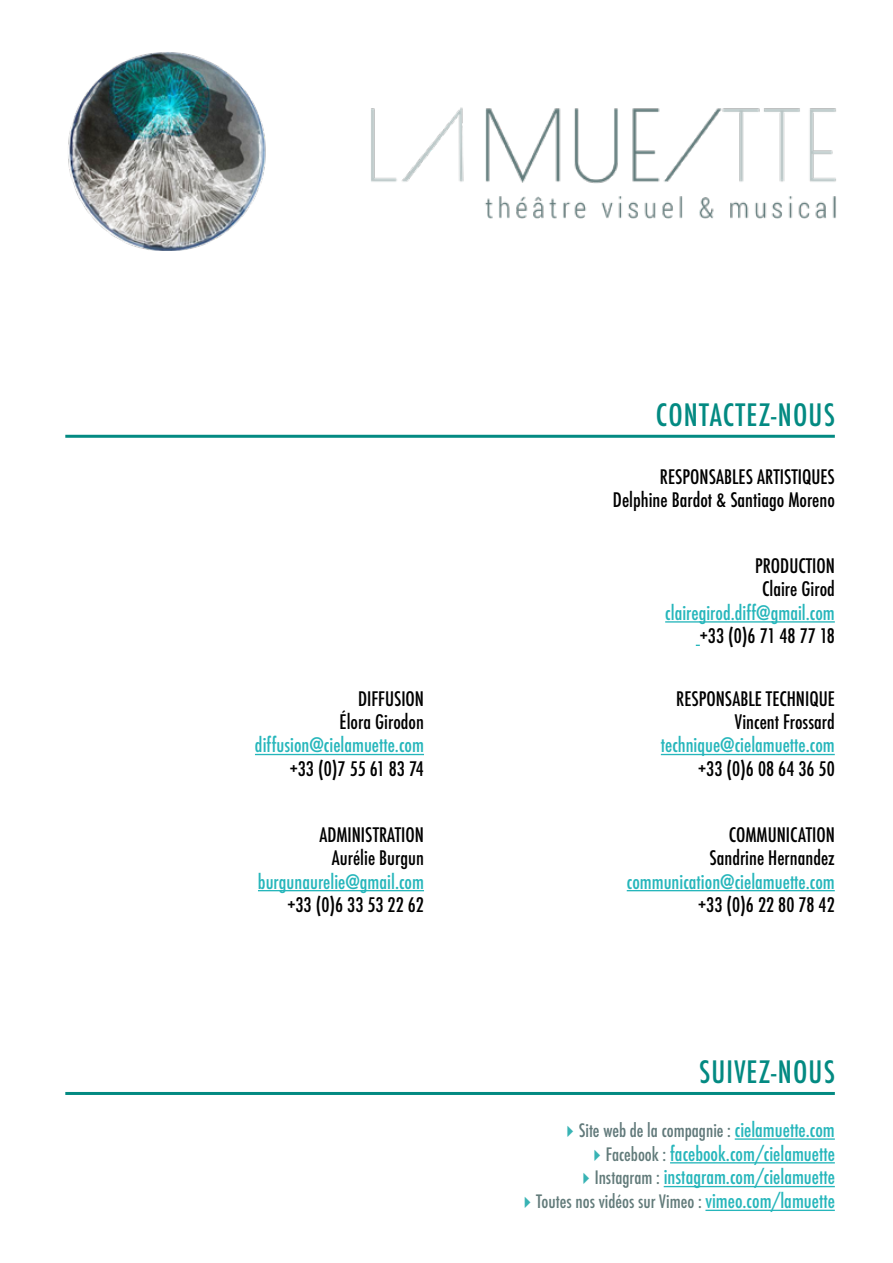
<style>
.page{position:relative;width:893px;height:1263px;background:#fff}
.page>*{position:absolute;margin:0;border:0;box-sizing:border-box;transform-origin:0 0}
.t1{font:500 condensed 30px "Futura";letter-spacing:.04em;color:#038a82}
.t2{font:500 condensed 19.5px/23.4px "Futura";color:#000;text-align:right}
.t3{font:500 condensed 19.5px "Futura";color:#26b6bb}
.t4{font:500 condensed 18px "Futura";color:#627b7a}
.t5{font:500 condensed 18px "Futura";color:#61797a}
.s1{color:#38b3b4}
.s2{font-size:19.5px;color:#26b6bb}
.s3{font-size:18px;color:#627b7a}
</style>
<div class="page">
<img style="left:371px;top:107px;width:465px;height:112px">
<img style="left:68px;top:52px;width:198px;height:199px">
<hr style="left:65px;top:1092px;width:770px;height:3px;background:#038a82">
<hr style="left:735px;top:1138px;width:100px;height:2px;background:#26b6bb">
<hr style="left:670px;top:1162px;width:165px;height:1px;background:#26b6bb">
<hr style="left:664px;top:1186px;width:171px;height:1px;background:#26b6bb">
<hr style="left:705px;top:1210px;width:130px;height:1px;background:#26b6bb">
<hr style="left:65px;top:435px;width:770px;height:3px;background:#038a82">
<hr style="left:665px;top:621px;width:170px;height:2px;background:#26b6bb">
<hr style="left:255px;top:754px;width:169px;height:1px;background:#26b6bb">
<hr style="left:258px;top:890px;width:166px;height:1px;background:#26b6bb">
<hr style="left:661px;top:754px;width:174px;height:1px;background:#26b6bb">
<hr style="left:627px;top:890px;width:208px;height:1px;background:#26b6bb">
<p class="t2" style="left:340px;top:687px;width:86px">DIFFUSION<br>Élora Girodon</p>
<p class="t3" style="left:255px;top:733px;width:171px">diffusion@cielamuette.com</p>
<p class="t2" style="left:290px;top:757px;width:136px">+33 (0)7 55 61 83 74</p>
<p class="t2" style="left:319px;top:823px;width:106px">ADMINISTRATION<br>Aurélie Burgun</p>
<p class="t3" style="left:258px;top:869px;width:168px">burgunaurelie@gmail.com</p>
<p class="t2" style="left:287px;top:893px;width:138px">+33 (0)6 33 53 22 62</p>
<h1 class="t1" style="left:656px;top:396px;width:180px">CONTACTEZ-NOUS</h1>
<p class="t2" style="left:613px;top:465px;width:223px">RESPONSABLES ARTISTIQUES<br>Delphine Bardot &amp; Santiago Moreno</p>
<p class="t2" style="left:755px;top:554px;width:81px;text-align:center">PRODUCTION<br>Claire Girod</p>
<p class="t3" style="left:665px;top:600px;width:171px">clairegirod.diff@gmail.com</p>
<p class="t2" style="left:700px;top:624px;width:136px">+33 (0)6 71 48 77 18</p>
<p class="t2" style="left:676px;top:687px;width:160px">RESPONSABLE TECHNIQUE<br>Vincent Frossard</p>
<p class="t3" style="left:661px;top:733px;width:175px">technique@cielamuette.com</p>
<p class="t2" style="left:698px;top:757px;width:138px">+33 (0)6 08 64 36 50</p>
<p class="t2" style="left:709px;top:823px;width:127px">COMMUNICATION<br>Sandrine Hernandez</p>
<p class="t3" style="left:627px;top:869px;width:210px">communication@cielamuette.com</p>
<p class="t2" style="left:698px;top:893px;width:138px">+33 (0)6 22 80 78 42</p>
<h1 class="t1" style="left:699px;top:1053px;width:137px">SUIVEZ-NOUS</h1>
<p class="t5" style="left:561px;top:1119px;width:276px"><span class="s1">✔</span> Site web de la compagnie : <span class="s2">cielamuette.com</span></p>
<p class="t3" style="left:588px;top:1141px;width:249px"><span class="s1">✔</span> <span class="s3">Facebook :</span> facebook.com/cielamuette</p>
<p class="t3" style="left:577px;top:1165px;width:260px"><span class="s1">✔</span> <span class="s3">Instagram :</span> instagram.com/cielamuette</p>
<p class="t4" style="left:518px;top:1190px;width:318px"><span class="s1">✔</span> Toutes nos vidéos sur Vimeo : <span class="s2">vimeo.com/lamuette</span></p>
</div>
